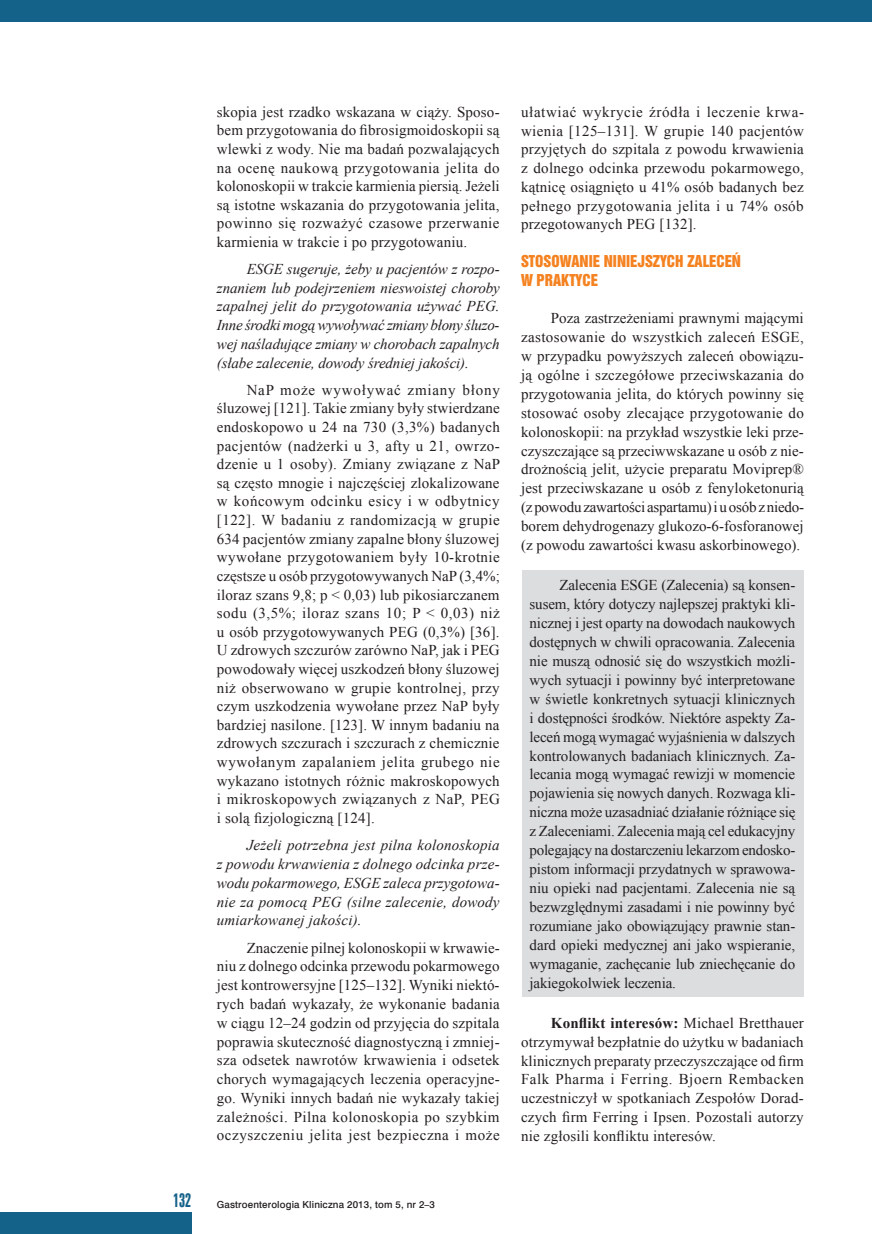
<style>
.page{position:relative;width:872px;height:1234px;background:#fff}
.page>*{position:absolute;margin:0;border:0;box-sizing:border-box;transform-origin:0 0}
.t1{font:18px "Swis 924 EU";color:#14618a}
.t2{font:15px/18.9px "Times New Roman";letter-spacing:.01em;color:#231f20;text-align:justify}
.t3{font:italic 15px/18.8px "Times New Roman";color:#231f20;text-align:justify}
.t4{font:15px/18.8px "Swis 921 EU";color:#f58220}
.t5{font:9.75px "Swis 721 Md EU";letter-spacing:.015em;color:#231f20}
.s1{font-weight:700}
</style>
<div class="page">
<div style="left:0;top:0;width:872px;height:21px;background:#14618a"></div>
<div style="left:0;top:1212px;width:191px;height:21px;background:#14618a"></div>
<div style="left:522px;top:569px;width:281px;height:427px;background:#dcdddf"></div>
<p class="t2" style="left:217px;top:102px;width:284px">skopia jest rzadko wskazana w ciąży. Sposo&shy;bem przygotowania do fibrosigmoidoskopii są wlewki z wody. Nie ma badań pozwalających na ocenę naukową przygotowania jelita do kolonoskopii w trakcie karmienia piersią. Jeżeli są istotne wskazania do przygotowania jelita, powinno się rozważyć czasowe przerwanie karmienia w trakcie i po przygotowaniu.</p>
<p class="t3" style="left:217px;top:259px;width:284px;text-indent:30px">ESGE sugeruje, żeby u pacjentów z rozpo&shy;znaniem lub podejrzeniem nieswoistej choroby zapalnej jelit do przygotowania używać PEG.<br>Inne środki mogą wywoływać zmiany błony śluzo&shy;wej naśladujące zmiany w chorobach zapalnych (słabe zalecenie, dowody średniej jakości).</p>
<p class="t2" style="left:217px;top:380px;width:285px;text-indent:30px">NaP może wywoływać zmiany błony śluzowej [121]. Takie zmiany były stwierdzane endoskopowo u 24 na 730 (3,3%) badanych pacjentów (nadżerki u 3, afty u 21, owrzo&shy;dzenie u 1 osoby). Zmiany związane z NaP są często mnogie i najczęściej zlokalizowane w końcowym odcinku esicy i w odbytnicy [122]. W badaniu z randomizacją w grupie 634 pacjentów zmiany zapalne błony śluzowej wywołane przygotowaniem były 10-krotnie częstsze u osób przygotowywanych NaP (3,4%; iloraz szans 9,8; p &lt; 0,03) lub pikosiarczanem sodu (3,5%; iloraz szans 10; P &lt; 0,03) niż u osób przygotowywanych PEG (0,3%) [36].<br>U zdrowych szczurów zarówno NaP, jak i PEG powodowały więcej uszkodzeń błony śluzowej niż obserwowano w grupie kontrolnej, przy czym uszkodzenia wywołane przez NaP były bardziej nasilone. [123]. W innym badaniu na zdrowych szczurach i szczurach z chemicznie wywołanym zapalaniem jelita grubego nie wykazano istotnych różnic makroskopowych i mikroskopowych związanych z NaP, PEG i solą fizjologiczną [124].</p>
<p class="t3" style="left:217px;top:835px;width:284px;text-indent:30px">Jeżeli potrzebna jest pilna kolonoskopia z powodu krwawienia z dolnego odcinka prze&shy;wodu pokarmowego, ESGE zaleca przygotowa&shy;nie za pomocą PEG (silne zalecenie, dowody umiarkowanej jakości).</p>
<p class="t2" style="left:217px;top:937px;width:284px;text-indent:30px">Znaczenie pilnej kolonoskopii w krwawie&shy;niu z dolnego odcinka przewodu pokarmowego jest kontrowersyjne [125–132]. Wyniki niektó&shy;rych badań wykazały, że wykonanie badania w ciągu 12–24 godzin od przyjęcia do szpitala poprawia skuteczność diagnostyczną i zmniej&shy;sza odsetek nawrotów krwawienia i odsetek chorych wymagających leczenia operacyjne&shy;go. Wyniki innych badań nie wykazały takiej zależności. Pilna kolonoskopia po szybkim oczyszczeniu jelita jest bezpieczna i może</p>
<p class="t2" style="left:521px;top:102px;width:284px">ułatwiać wykrycie źródła i leczenie krwa&shy;wienia [125–131]. W grupie 140 pacjentów przyjętych do szpitala z powodu krwawienia z dolnego odcinka przewodu pokarmowego, kątnicę osiągnięto u 41% osób badanych bez pełnego przygotowania jelita i u 74% osób przegotowanych PEG [132].</p>
<p class="t4" style="left:521px;top:251px;width:221px">STOSOWANIE NINIEJSZYCH ZALECEŃ<br>W PRAKTYCE</p>
<p class="t2" style="left:521px;top:308px;width:284px;text-indent:30px">Poza zastrzeżeniami prawnymi mającymi zastosowanie do wszystkich zaleceń ESGE, w przypadku powyższych zaleceń obowiązu&shy;ją ogólne i szczegółowe przeciwskazania do przygotowania jelita, do których powinny się stosować osoby zlecające przygotowanie do kolonoskopii: na przykład wszystkie leki prze&shy;czyszczające są przeciwwskazane u osób z nie&shy;drożnością jelit, użycie preparatu Moviprep® jest przeciwskazane u osób z fenyloketonurią (z powodu zawartości aspartamu) i u osób z niedo&shy;borem dehydrogenazy glukozo-6-fosforanowej (z powodu zawartości kwasu askorbinowego).</p>
<p class="t2" style="left:529px;top:575px;width:267px;text-indent:30px">Zalecenia ESGE (Zalecenia) są konsen&shy;susem, który dotyczy najlepszej praktyki kli&shy;nicznej i jest oparty na dowodach naukowych dostępnych w chwili opracowania. Zalecenia nie muszą odnosić się do wszystkich możli&shy;wych sytuacji i powinny być interpretowane w świetle konkretnych sytuacji klinicznych i dostępności środków. Niektóre aspekty Za&shy;leceń mogą wymagać wyjaśnienia w dalszych kontrolowanych badaniach klinicznych. Za&shy;lecania mogą wymagać rewizji w momencie pojawienia się nowych danych. Rozwaga kli&shy;niczna może uzasadniać działanie różniące się z Zaleceniami. Zalecenia mają cel edukacyjny polegający na dostarczeniu lekarzom endosko&shy;pistom informacji przydatnych w sprawowa&shy;niu opieki nad pacjentami. Zalecenia nie są bezwzględnymi zasadami i nie powinny być rozumiane jako obowiązujący prawnie stan&shy;dard opieki medycznej ani jako wspieranie, wymaganie, zachęcanie lub zniechęcanie do jakiegokolwiek leczenia.</p>
<p class="t2" style="left:521px;top:1012px;width:284px;text-indent:30px"><span class="s1">Konflikt interesów:</span> Michael Bretthauer otrzymywał bezpłatnie do użytku w badaniach klinicznych preparaty przeczyszczające od firm Falk Pharma i Ferring. Bjoern Rembacken uczestniczył w spotkaniach Zespołów Dorad&shy;czych firm Ferring i Ipsen. Pozostali autorzy nie zgłosili konfliktu interesów.</p>
<p class="t1" style="left:173px;top:1188px;width:20px">132</p>
<p class="t5" style="left:217px;top:1198px;width:220px">Gastroenterologia Kliniczna 2013, tom 5, nr 2–3</p>
</div>
